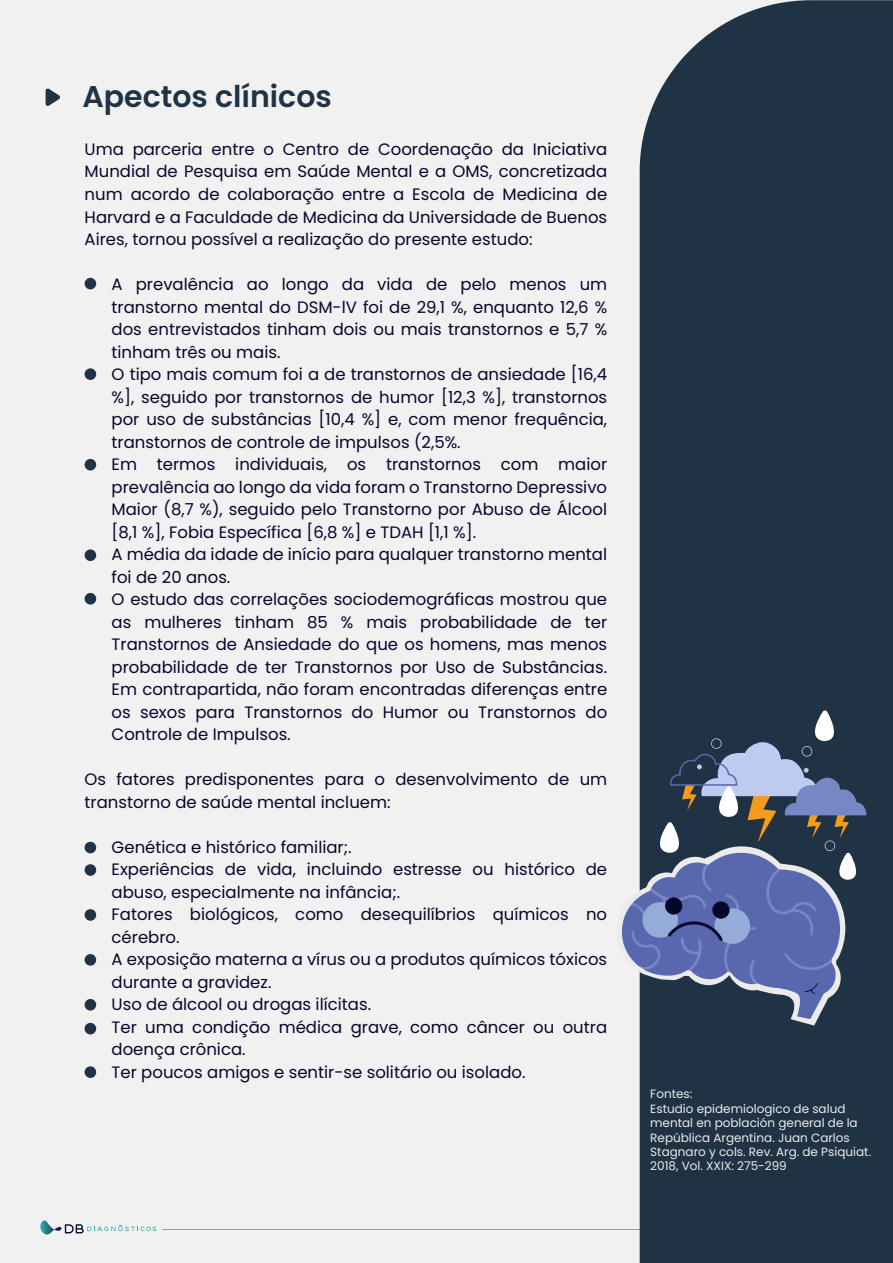
<style>
.page{position:relative;width:893px;height:1263px;background:#f1f1f1}
.page>*{position:absolute;margin:0;border:0;box-sizing:border-box;transform-origin:0 0}
.t1{font:600 30px "Poppins";color:#1f3344}
.t2{font:16.5px/22.5px "Poppins";color:#05062b}
.t3{font:12px/14.4px "Poppins";color:#ebebeb}
</style>
<div class="page">
<svg style="left:40px;top:1220px;width:116px;height:14px"></svg>
<svg style="left:162px;top:1229px;width:478px;height:1px"></svg>
<div style="left:640px;top:0;width:253px;height:1263px;background:#1f3344"></div>
<svg style="left:46px;top:88px;width:14px;height:18px"></svg>
<div style="left:85px;top:278px;width:11px;height:11px;background:#1f3344;border-radius:50%"></div>
<div style="left:85px;top:368px;width:11px;height:12px;background:#1f3344;border-radius:50%"></div>
<div style="left:85px;top:459px;width:11px;height:11px;background:#1f3344;border-radius:50%"></div>
<div style="left:85px;top:549px;width:11px;height:12px;background:#1f3344;border-radius:50%"></div>
<div style="left:85px;top:593px;width:11px;height:11px;background:#1f3344;border-radius:50%"></div>
<div style="left:85px;top:842px;width:11px;height:11px;background:#1f3344;border-radius:50%"></div>
<div style="left:85px;top:864px;width:11px;height:12px;background:#1f3344;border-radius:50%"></div>
<div style="left:85px;top:909px;width:11px;height:12px;background:#1f3344;border-radius:50%"></div>
<div style="left:85px;top:954px;width:11px;height:12px;background:#1f3344;border-radius:50%"></div>
<div style="left:85px;top:999px;width:11px;height:11px;background:#1f3344;border-radius:50%"></div>
<div style="left:85px;top:1023px;width:11px;height:11px;background:#1f3344;border-radius:50%"></div>
<div style="left:85px;top:1066px;width:11px;height:12px;background:#1f3344;border-radius:50%"></div>
<svg style="left:621px;top:710px;width:246px;height:315px;background:#596786"></svg>
<h1 class="t1" style="left:82px;top:79px;width:251px">Apectos clínicos</h1>
<p class="t2" style="left:85px;top:138px;width:524px;text-align:justify">Uma parceria entre o Centro de Coordenação da Iniciativa Mundial de Pesquisa em Saúde Mental e a OMS, concretizada num acordo de colaboração entre a Escola de Medicina de Harvard e a Faculdade de Medicina da Universidade de Buenos Aires, tornou possível a realização do presente estudo:</p>
<p class="t2" style="left:112px;top:273px;width:497px;text-align:justify;text-indent:-27px">• A prevalência ao longo da vida de pelo menos um transtorno mental do DSM-lV foi de 29,1 %, enquanto 12,6 % dos entrevistados tinham dois ou mais transtornos e 5,7 % tinham três ou mais.</p>
<p class="t2" style="left:112px;top:363px;width:497px;text-align:justify;text-indent:-27px">• O tipo mais comum foi a de transtornos de ansiedade [16,4 %], seguido por transtornos de humor [12,3 %], transtornos por uso de substâncias [10,4 %] e, com menor frequência, transtornos de controle de impulsos (2,5%.</p>
<p class="t2" style="left:112px;top:453px;width:497px;text-align:justify;text-indent:-27px">• Em termos individuais, os transtornos com maior prevalência ao longo da vida foram o Transtorno Depressivo Maior (8,7 %), seguido pelo Transtorno por Abuso de Álcool [8,1 %], Fobia Específica [6,8 %] e TDAH [1,1 %].</p>
<p class="t2" style="left:112px;top:543px;width:497px;text-indent:-27px">• A média da idade de início para qualquer transtorno mental foi de 20 anos.</p>
<p class="t2" style="left:112px;top:588px;width:497px;text-align:justify;text-indent:-27px">• O estudo das correlações sociodemográficas mostrou que as mulheres tinham 85 % mais probabilidade de ter Transtornos de Ansiedade do que os homens, mas menos probabilidade de ter Transtornos por Uso de Substâncias.<br>Em contrapartida, não foram encontradas diferenças entre os sexos para Transtornos do Humor ou Transtornos do Controle de Impulsos.</p>
<p class="t2" style="left:85px;top:768px;width:524px">Os fatores predisponentes para o desenvolvimento de um transtorno de saúde mental incluem:</p>
<p class="t2" style="left:85px;top:836px;width:269px">• Genética e histórico familiar;.</p>
<p class="t2" style="left:112px;top:858px;width:497px;text-indent:-27px">• Experiências de vida, incluindo estresse ou histórico de abuso, especialmente na infância;.</p>
<p class="t2" style="left:112px;top:903px;width:497px;text-indent:-27px">• Fatores biológicos, como desequilíbrios químicos no cérebro.</p>
<p class="t2" style="left:112px;top:948px;width:497px;text-indent:-27px">• A exposição materna a vírus ou a produtos químicos tóxicos durante a gravidez.</p>
<p class="t2" style="left:85px;top:993px;width:288px">• Uso de álcool ou drogas ilícitas.</p>
<p class="t2" style="left:112px;top:1016px;width:497px;text-indent:-27px">• Ter uma condição médica grave, como câncer ou outra doença crônica.</p>
<p class="t2" style="left:85px;top:1061px;width:442px">• Ter poucos amigos e sentir-se solitário ou isolado.</p>
<p class="t3" style="left:650px;top:1087px;width:222px">Fontes:<br>Estudio epidemiologico de salud mental en población general de la<br>República Argentina. Juan Carlos<br>Stagnaro y cols. Rev. Arg. de Psiquiat.<br>2018, Vol. XXIX: 275-299</p>
</div>
